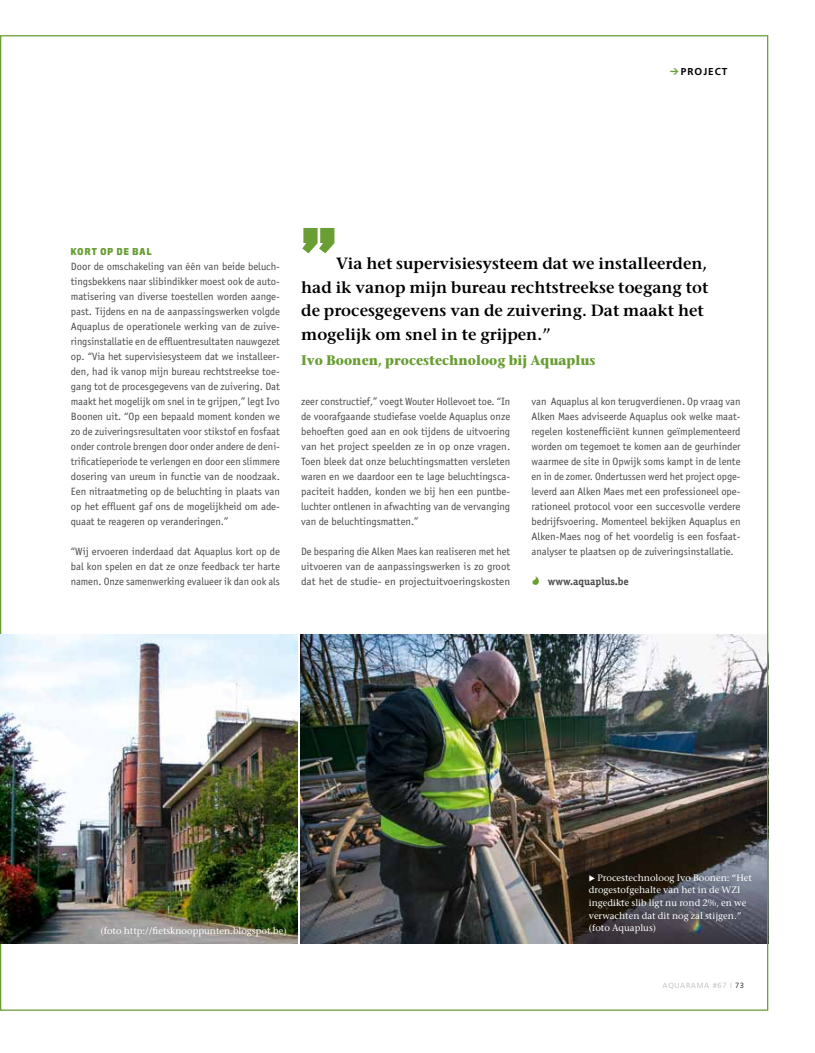
<style>
.page{position:relative;width:815px;height:1053px;background:#fff}
.page>*{position:absolute;margin:0;border:0;box-sizing:border-box;transform-origin:0 0}
.t1{font:700 70px "Titling Gothic FB Cond";color:#689e33}
.t2{font:600 16.25px/23.8px "Stone Serif LT";color:#000}
.t3{font:700 13.75px "Stone Serif LT";color:#689e33;scale:.92 1}
.t4{font:10.62px/15px "Officina Sans LT";color:#494948;text-align:justify}
.t5{font:700 10.62px "Officina Serif LT";color:#494948}
.t6{font:700 10px "Frutiger LT";letter-spacing:.1em;color:#000}
.t7{font:9.38px/12.5px "Stone Serif LT";color:#fff}
.t8{font:700 8.75px "Titling Gothic FB Cond";letter-spacing:.135em;color:#689e33}
.t9{font:300 7.5px "Frutiger LT";letter-spacing:.1em;color:#b1b2b3}
.s1{font-family:"DIN Cond Bold Expert";font-weight:400;font-size:12.5px;color:#689e33}
.s2{font-family:"Mostly Waves";font-weight:400;font-size:8.75px;color:#689e33}
.s3{color:#000}
</style>
<div class="page">
<img style="left:300px;top:634px;width:466px;height:309px">
<img style="left:0;top:634px;width:298px;height:309px">
<p class="t6" style="left:670px;top:66px;width:59px"><span class="s1">w</span> PROJECT</p>
<p class="t8" style="left:71px;top:246px;width:82px">KORT OP DE BAL</p>
<p class="t4" style="left:71px;top:259px;width:211px">Door de omschakeling van één van beide beluch&shy;tingsbekkens naar slibindikker moest ook de auto&shy;matisering van diverse toestellen worden aange&shy;past. Tijdens en na de aanpassingswerken volgde Aquaplus de operationele werking van de zuive&shy;ringsinstallatie en de effluentresultaten nauwgezet op. “Via het supervisiesysteem dat we installeer&shy;den, had ik vanop mijn bureau rechtstreekse toe&shy;gang tot de procesgegevens van de zuivering. Dat maakt het mogelijk om snel in te grijpen,” legt Ivo Boonen uit. “Op een bepaald moment konden we zo de zuiveringsresultaten voor stikstof en fosfaat onder controle brengen door onder andere de deni&shy;trificatieperiode te verlengen en door een slimmere dosering van ureum in functie van de noodzaak.<br>Een nitraatmeting op de beluchting in plaats van op het effluent gaf ons de mogelijkheid om ade&shy;quaat te reageren op veranderingen.”</p>
<p class="t4" style="left:71px;top:544px;width:211px">“Wij ervoeren inderdaad dat Aquaplus kort op de bal kon spelen en dat ze onze feedback ter harte namen. Onze samenwerking evalueer ik dan ook als</p>
<h1 class="t1" style="left:301px;top:214px;width:37px">”</h1>
<h2 class="t2" style="left:301px;top:251px;width:409px;text-indent:35px">Via het supervisiesysteem dat we installeerden, had ik vanop mijn bureau rechtstreekse toegang tot de procesgegevens van de zuivering. Dat maakt het mogelijk om snel in te grijpen.”</h2>
<p class="t3" style="left:301px;top:351px;width:321px">Ivo Boonen, procestechnoloog bij Aquaplus</p>
<p class="t4" style="left:301px;top:394px;width:211px">zeer constructief,” voegt Wouter Hollevoet toe. “In de voorafgaande studiefase voelde Aquaplus onze behoeften goed aan en ook tijdens de uitvoering van het project speelden ze in op onze vragen.<br>Toen bleek dat onze beluchtingsmatten versleten waren en we daardoor een te lage beluchtingsca&shy;paciteit hadden, konden we bij hen een puntbe&shy;luchter ontlenen in afwachting van de vervanging van de beluchtingsmatten.”</p>
<p class="t4" style="left:301px;top:544px;width:211px">De besparing die Alken Maes kan realiseren met het uitvoeren van de aanpassingswerken is zo groot dat het de studie- en projectuitvoeringskosten</p>
<p class="t4" style="left:531px;top:394px;width:211px">van Aquaplus al kon terugverdienen. Op vraag van Alken Maes adviseerde Aquaplus ook welke maat&shy;regelen kostenefficiënt kunnen geïmplementeerd worden om tegemoet te komen aan de geurhinder waarmee de site in Opwijk soms kampt in de lente en in de zomer. Ondertussen werd het project opge&shy;leverd aan Alken Maes met een professioneel ope&shy;rationeel protocol voor een succesvolle verdere bedrijfsvoering. Momenteel bekijken Aquaplus en Alken-Maes nog of het voordelig is een fosfaat&shy;analyser te plaatsen op de zuiveringsinstallatie.</p>
<p class="t5" style="left:531px;top:575px;width:99px"><span class="s2">E</span> www.aquaplus.be</p>
<p class="t7" style="left:100px;top:924px;width:188px">(foto http://fietsknooppunten.blogspot.be)</p>
<p class="t7" style="left:589px;top:871px;width:165px">◆ Procestechnoloog Ivo Boonen: “Het drogestofgehalte van het in de WZI ingedikte slib ligt nu rond 2%, en we verwachten dat dit nog zal stijgen.” (foto Aquaplus)</p>
<p class="t9" style="left:663px;top:980px;width:83px">AQUARAMA #67 I <span class="s3">73</span></p>
</div>
